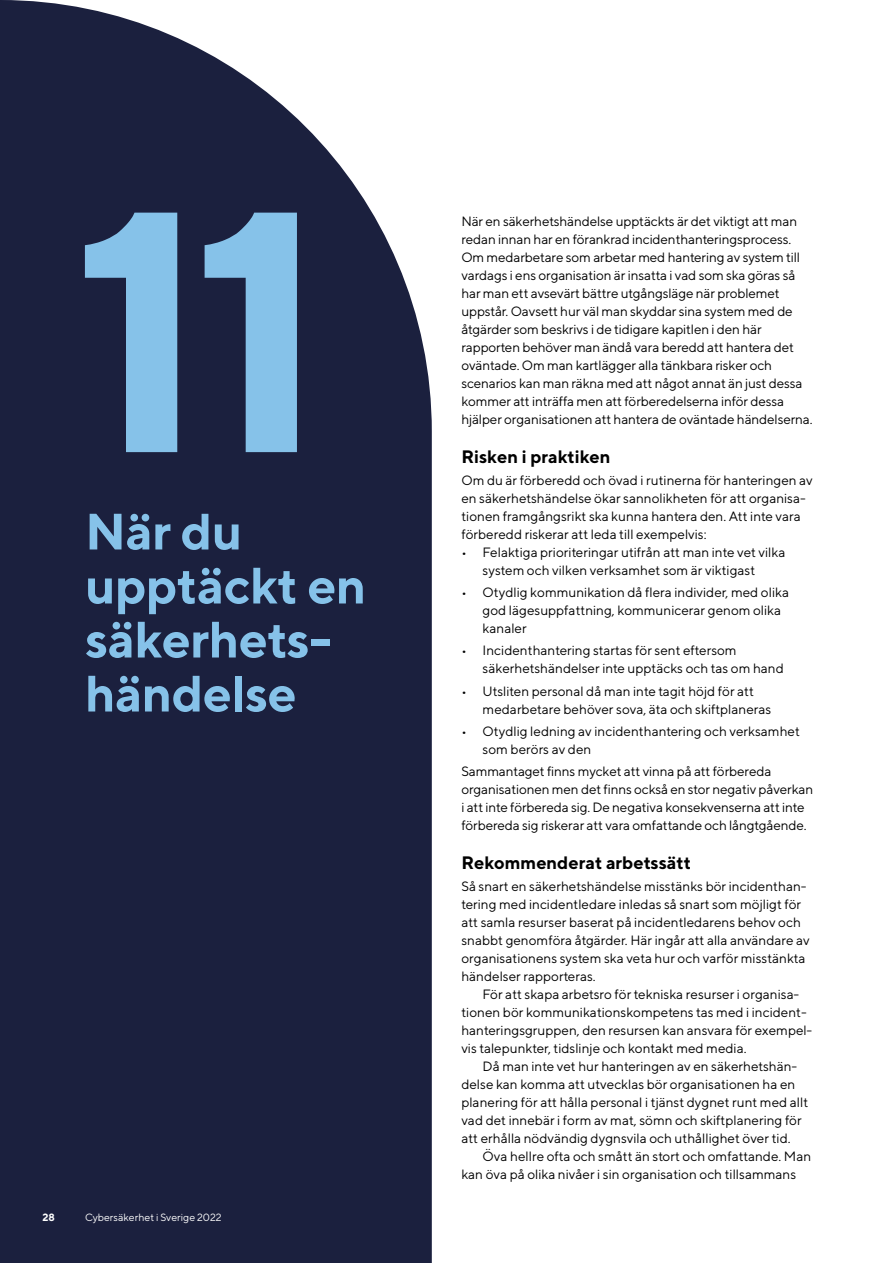
<style>
.page{position:relative;width:893px;height:1263px;background:#fff}
.page>*{position:absolute;margin:0;border:0;box-sizing:border-box;transform-origin:0 0}
.H2_Rubrik{font:700 51px/54px "TT Norms";letter-spacing:-.01em;color:#86c2e9}
.t1{font:700 18px "TT Norms";color:#000}
.P_Brödtext_UI{font:13.5px/18px "TT Norms";color:#000}
.P_Brödtext{font:13.5px/18px "TT Norms";color:#000}
.t2{font:10.5px "TT Norms";color:#fff}
.t3{font:700 10.5px "TT Norms";color:#fff}
</style>
<div class="page">
<svg style="left:0;top:0;width:432px;height:1263px;background:#2d324d"></svg>
<svg style="left:85px;top:213px;width:212px;height:239px;background:#537598"></svg>
<h2 class="H2_Rubrik" style="left:85px;top:503px;width:283px">När du upptäckt en säkerhets&shy;händelse</h2>
<p class="t3" style="left:43px;top:1211px;width:14px">28</p>
<p class="t2" style="left:85px;top:1211px;width:138px">Cybersäkerhet i Sverige 2022</p>
<p class="P_Brödtext_UI" style="left:461px;top:212px;width:353px">När en säkerhetshändelse upptäckts är det viktigt att man redan innan har en förankrad incidenthanteringsprocess.<br>Om medarbetare som arbetar med hantering av system till vardags i ens organisation är insatta i vad som ska göras så har man ett avsevärt bättre utgångsläge när problemet uppstår. Oavsett hur väl man skyddar sina system med de åtgärder som beskrivs i de tidigare kapitlen i den här rapporten behöver man ändå vara beredd att hantera det oväntade. Om man kartlägger alla tänkbara risker och scenarios kan man räkna med att något annat än just dessa kommer att inträffa men att förberedelserna inför dessa hjälper organisationen att hantera de oväntade händelserna.</p>
<h3 class="t1" style="left:461px;top:445px;width:151px">Risken i praktiken</h3>
<p class="P_Brödtext_UI" style="left:461px;top:471px;width:353px">Om du är förberedd och övad i rutinerna för hanteringen av en säkerhetshändelse ökar sannolikheten för att organisa&shy;tionen framgångsrikt ska kunna hantera den. Att inte vara förberedd riskerar att leda till exempelvis:</p>
<p class="P_Brödtext_UI" style="left:483px;top:543px;width:304px;text-indent:-21px">• Felaktiga prioriteringar utifrån att man inte vet vilka system och vilken verksamhet som är viktigast</p>
<p class="P_Brödtext_UI" style="left:483px;top:583px;width:308px;text-indent:-21px">• Otydlig kommunikation då flera individer, med olika god lägesuppfattning, kommunicerar genom olika kanaler</p>
<p class="P_Brödtext_UI" style="left:483px;top:641px;width:303px;text-indent:-21px">• Incidenthantering startas för sent eftersom säkerhetshändelser inte upptäcks och tas om hand</p>
<p class="P_Brödtext_UI" style="left:483px;top:682px;width:290px;text-indent:-21px">• Utsliten personal då man inte tagit höjd för att medarbetare behöver sova, äta och skiftplaneras</p>
<p class="P_Brödtext_UI" style="left:483px;top:722px;width:319px;text-indent:-21px">• Otydlig ledning av incidenthantering och verksamhet som berörs av den</p>
<p class="P_Brödtext_UI" style="left:461px;top:762px;width:353px">Sammantaget finns mycket att vinna på att förbereda organisationen men det finns också en stor negativ påverkan i att inte förbereda sig. De negativa konsekvenserna att inte förbereda sig riskerar att vara omfattande och långtgående.</p>
<h3 class="t1" style="left:461px;top:851px;width:231px">Rekommenderat arbetssätt</h3>
<p class="P_Brödtext_UI" style="left:461px;top:877px;width:350px">Så snart en säkerhetshändelse misstänks bör incidenthan&shy;tering med incidentledare inledas så snart som möjligt för att samla resurser baserat på incidentledarens behov och snabbt genomföra åtgärder. Här ingår att alla användare av organisationens system ska veta hur och varför misstänkta händelser rapporteras.</p>
<p class="P_Brödtext" style="left:461px;top:985px;width:352px;text-indent:21px">För att skapa arbetsro för tekniska resurser i organisa&shy;tionen bör kommunikationskompetens tas med i incident&shy;hanteringsgruppen, den resursen kan ansvara för exempel&shy;vis talepunkter, tidslinje och kontakt med media.</p>
<p class="P_Brödtext" style="left:461px;top:1057px;width:348px;text-indent:21px">Då man inte vet hur hanteringen av en säkerhetshän&shy;delse kan komma att utvecklas bör organisationen ha en planering för att hålla personal i tjänst dygnet runt med allt vad det innebär i form av mat, sömn och skiftplanering för att erhålla nödvändig dygnsvila och uthållighet över tid.</p>
<p class="P_Brödtext" style="left:461px;top:1147px;width:351px;text-indent:21px">Öva hellre ofta och smått än stort och omfattande. Man kan öva på olika nivåer i sin organisation och tillsammans</p>
</div>
